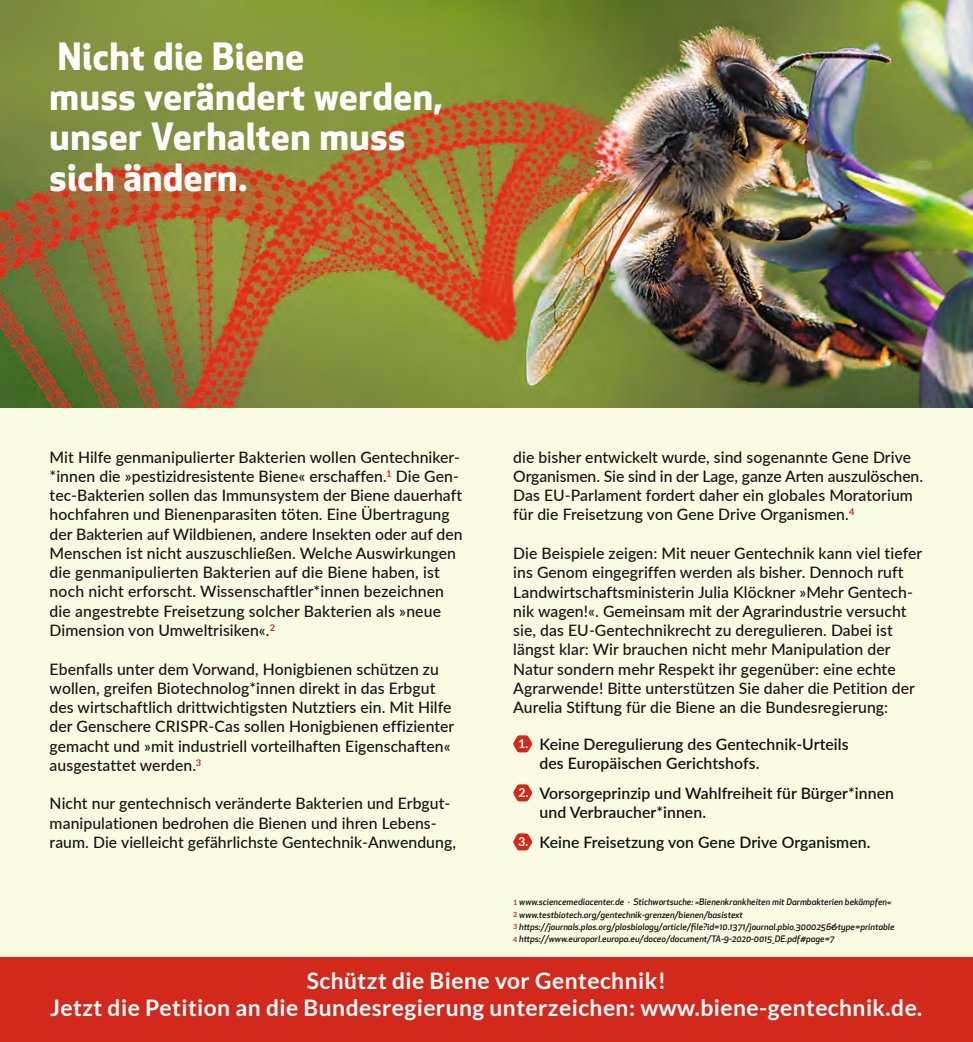
<style>
.page{position:relative;width:973px;height:1042px;background:#fff}
.page>*{position:absolute;margin:0;border:0;box-sizing:border-box;transform-origin:0 0}
.t1{font:700 36.75px/40.2px "Apex New";letter-spacing:.015em;color:#fff}
.t2{font:700 22.75px/27.3px "Lato";letter-spacing:.02em;color:#fff;text-align:center}
.t3{font:500 15.75px/19.2px "Lato";letter-spacing:.005em;color:#131413}
.t4{font:600 15.75px/19.2px "Lato";letter-spacing:.005em;color:#131413}
.t5{font:italic 500 8.75px/12.2px "Apex New";color:#131413}
.s1{font-weight:700;font-size:12.25px;color:#f9fce3}
.s2{font-family:"Lato";font-weight:700;font-style:normal;font-size:7.17px;color:#d2291c}
</style>
<div class="page">
<img style="left:0;top:0;width:972px;height:408px">
<div style="left:0;top:408px;width:972px;height:551px;background:#f9fce3"></div>
<svg style="left:513px;top:735px;width:19px;height:17px"></svg>
<svg style="left:513px;top:784px;width:19px;height:17px"></svg>
<svg style="left:513px;top:833px;width:19px;height:17px"></svg>
<div style="left:0;top:957px;width:972px;height:85px;background:#d2291c"></div>
<h1 class="t1" style="left:50px;top:35px;width:395px">Nicht die Biene<br>muss verändert werden, unser Verhalten muss sich ändern.</h1>
<p class="t3" style="left:50px;top:447px;width:414px">Mit Hilfe genmanipulierter Bakterien wollen Gentechniker-*innen die »pestizidresistente Biene« erschaffen.<sup>1</sup> Die Gen&shy;tec-Bakterien sollen das Immunsystem der Biene dauerhaft hochfahren und Bienenparasiten töten. Eine Übertragung der Bakterien auf Wildbienen, andere Insekten oder auf den Menschen ist nicht auszuschließen. Welche Auswirkungen die genmanipulierten Bakterien auf die Biene haben, ist noch nicht erforscht. Wissenschaftler*innen bezeichnen die angestrebte Freisetzung solcher Bakterien als »neue Dimension von Umweltrisiken«.<sup>2</sup></p>
<p class="t3" style="left:50px;top:658px;width:406px">Ebenfalls unter dem Vorwand, Honigbienen schützen zu wollen, greifen Biotechnolog*innen direkt in das Erbgut des wirtschaftlich drittwichtigsten Nutztiers ein. Mit Hilfe der Genschere CRISPR-Cas sollen Honigbienen effizienter gemacht und »mit industriell vorteilhaften Eigenschaften« ausgestattet werden.<sup>3</sup></p>
<p class="t3" style="left:50px;top:793px;width:408px">Nicht nur gentechnisch veränderte Bakterien und Erbgut&shy;manipulationen bedrohen die Bienen und ihren Lebens&shy;raum. Die vielleicht gefährlichste Gentechnik-Anwendung,</p>
<p class="t3" style="left:513px;top:447px;width:411px">die bisher entwickelt wurde, sind sogenannte Gene Drive Organismen. Sie sind in der Lage, ganze Arten auszulöschen.<br>Das EU-Parlament fordert daher ein globales Moratorium für die Freisetzung von Gene Drive Organismen.<sup>4</sup></p>
<p class="t3" style="left:513px;top:543px;width:410px">Die Beispiele zeigen: Mit neuer Gentechnik kann viel tiefer ins Genom eingegriffen werden als bisher. Dennoch ruft Landwirtschaftsministerin Julia Klöckner »Mehr Gentech&shy;nik wagen!«. Gemeinsam mit der Agrarindustrie versucht sie, das EU-Gentechnikrecht zu deregulieren. Dabei ist längst klar: Wir brauchen nicht mehr Manipulation der Natur sondern mehr Respekt ihr gegenüber: eine echte Agrarwende! Bitte unterstützen Sie daher die Petition der Aurelia Stiftung für die Biene an die Bundesregierung:</p>
<p class="t4" style="left:539px;top:734px;width:310px;text-indent:-21px"><span class="s1">1.</span> Keine Deregulierung des Gentechnik-Urteils des Europäischen Gerichtshofs.</p>
<p class="t4" style="left:539px;top:783px;width:356px;text-indent:-21px"><span class="s1">2.</span> Vorsorgeprinzip und Wahlfreiheit für Bürger*innen und Verbraucher*innen.</p>
<p class="t4" style="left:518px;top:832px;width:354px"><span class="s1">3.</span> Keine Freisetzung von Gene Drive Organismen.</p>
<p class="t5" style="left:513px;top:896px;width:383px"><span class="s2">1</span> www.sciencemediacenter.de · Stichwortsuche: »Bienenkrankheiten mit Darmbakterien bekämpfen« <span class="s2">2</span> www.testbiotech.org/gentechnik-grenzen/bienen/basistext<br><span class="s2">3</span> https://journals.plos.org/plosbiology/article/file?id=10.1371/journal.pbio.3000256&amp;type=printable <span class="s2">4</span> https://www.europarl.europa.eu/doceo/document/TA-9-2020-0015_DE.pdf#page=7</p>
<h2 class="t2" style="left:50px;top:966px;width:873px">Schützt die Biene vor Gentechnik!<br>Jetzt die Petition an die Bundesregierung unterzeichen: www.biene-gentechnik.de.</h2>
</div>
